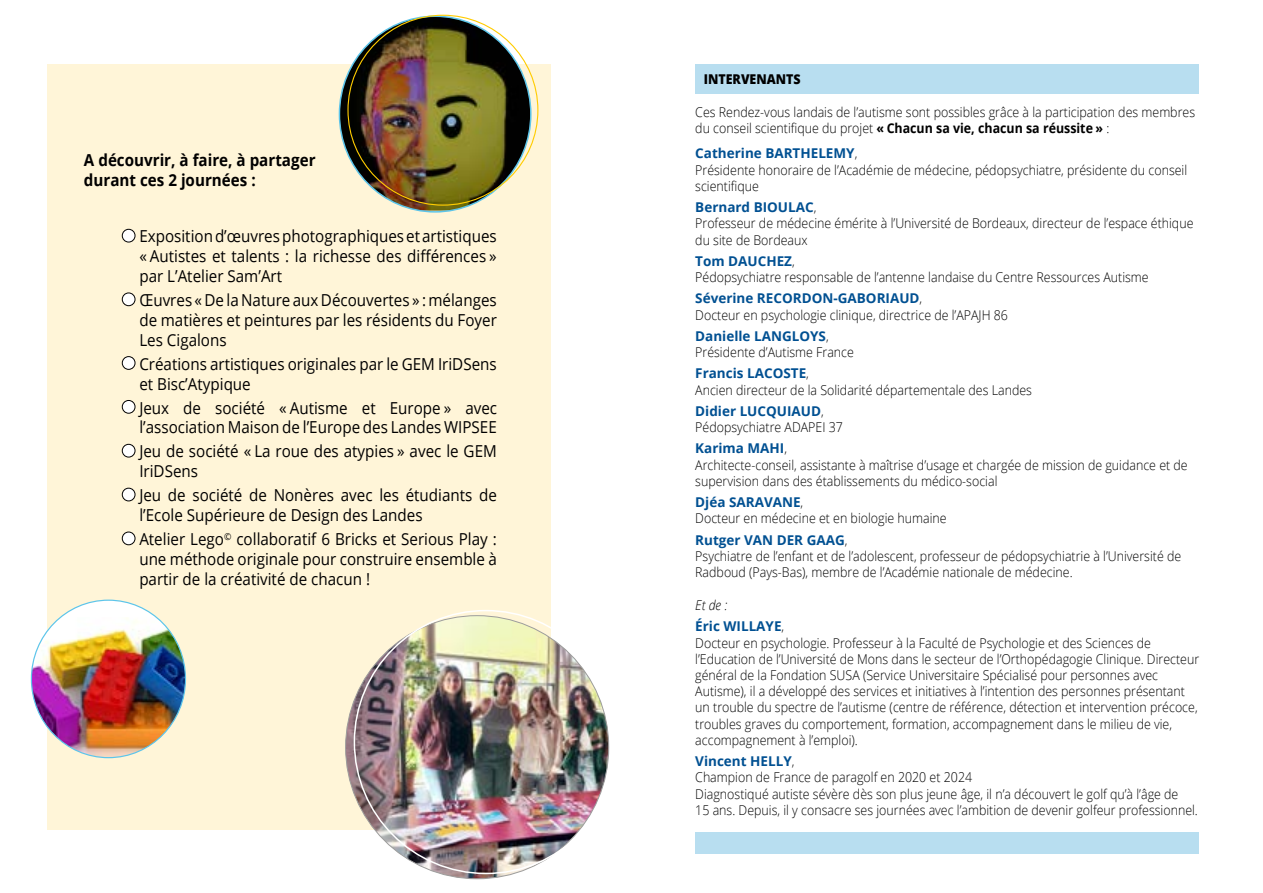
<style>
.page{position:relative;width:1263px;height:893px;background:#fff}
.page>*{position:absolute;margin:0;border:0;box-sizing:border-box;transform-origin:0 0}
.t1{font:16.5px/19.8px "Open Sans";color:#000;scale:.92 1}
.t2{font:700 16.5px/19.8px "Open Sans";color:#000;scale:.92 1}
.t3{font:300 13.5px/16.2px "Open Sans";color:#000;scale:.92 1}
.t4{font:700 13.5px/21.3px "Open Sans";color:#005092}
.t5{font:800 13.5px "Open Sans";color:#000;scale:.92 1}
.s1{font-weight:700}
.s2{font-weight:700;color:#005092}
.s3{font-weight:300;font-style:italic;color:#000}
.s4{font-weight:300;color:#000}
</style>
<div class="page">
<div style="left:47px;top:64px;width:504px;height:765px;background:#fff5d8"></div>
<div style="left:122px;top:229px;width:13px;height:13px;background:#fff;border-radius:50%"></div>
<div style="left:122px;top:229px;width:13px;height:13px;border:1px solid #000;border-radius:50%"></div>
<div style="left:122px;top:293px;width:13px;height:13px;background:#fff;border-radius:50%"></div>
<div style="left:122px;top:293px;width:13px;height:13px;border:1px solid #000;border-radius:50%"></div>
<div style="left:122px;top:357px;width:13px;height:12px;background:#fff;border-radius:50%"></div>
<div style="left:122px;top:356px;width:13px;height:14px;border:1px solid #000;border-radius:50%"></div>
<div style="left:122px;top:400px;width:13px;height:13px;background:#fff;border-radius:50%"></div>
<div style="left:122px;top:400px;width:13px;height:14px;border:1px solid #000;border-radius:50%"></div>
<div style="left:122px;top:444px;width:13px;height:13px;background:#fff;border-radius:50%"></div>
<div style="left:122px;top:444px;width:13px;height:13px;border:1px solid #000;border-radius:50%"></div>
<div style="left:122px;top:488px;width:13px;height:13px;background:#fff;border-radius:50%"></div>
<div style="left:122px;top:488px;width:13px;height:13px;border:1px solid #000;border-radius:50%"></div>
<div style="left:122px;top:532px;width:13px;height:13px;background:#fff;border-radius:50%"></div>
<div style="left:122px;top:532px;width:13px;height:13px;border:1px solid #000;border-radius:50%"></div>
<div style="left:695px;top:64px;width:504px;height:30px;background:#b8def0"></div>
<div style="left:695px;top:833px;width:504px;height:21px;background:#b8def0"></div>
<div style="left:31px;top:600px;width:154px;height:158px;background:#fff;border-radius:50%"></div>
<img style="left:31px;top:617px;width:154px;height:141px">
<img style="left:339px;top:16px;width:192px;height:195px">
<img style="left:346px;top:616px;width:263px;height:263px;border-radius:132px">
<p class="t2" style="left:84px;top:149px;width:253px">A découvrir, à faire, à partager durant ces 2 journées :</p>
<p class="t1" style="left:139px;top:226px;width:390px;text-align:justify">Exposition d’œuvres photographiques et artistiques « Autistes et talents : la richesse des différences » par L’Atelier Sam’Art</p>
<p class="t1" style="left:139px;top:290px;width:390px;text-align:justify">Œuvres « De la Nature aux Découvertes » : mélanges de matières et peintures par les résidents du Foyer Les Cigalons</p>
<p class="t1" style="left:139px;top:353px;width:390px">Créations artistiques originales par le GEM IriDSens et Bisc’Atypique</p>
<p class="t1" style="left:139px;top:397px;width:390px">Jeux de société « Autisme et Europe » avec l’association Maison de l’Europe des Landes WIPSEE</p>
<p class="t1" style="left:139px;top:441px;width:390px">Jeu de société « La roue des atypies » avec le GEM<br>IriDSens</p>
<p class="t1" style="left:139px;top:485px;width:390px">Jeu de société de Nonères avec les étudiants de l’Ecole Supérieure de Design des Landes</p>
<p class="t1" style="left:139px;top:529px;width:390px;text-align:justify">Atelier Lego<sup>©</sup> collaboratif 6 Bricks et Serious Play : une méthode originale pour construire ensemble à partir de la créativité de chacun !</p>
<p class="t5" style="left:704px;top:69px;width:107px">INTERVENANTS</p>
<p class="t3" style="left:695px;top:103px;width:545px">Ces Rendez-vous landais de l’autisme sont possibles grâce à la participation des membres du conseil scientifique du projet <span class="s1">« Chacun sa vie, chacun sa réussite »</span> :</p>
<p class="t3" style="left:695px;top:145px;width:536px"><span class="s2">Catherine BARTHELEMY</span>,<br>Présidente honoraire de l’Académie de médecine, pédopsychiatre, présidente du conseil scientifique</p>
<p class="t3" style="left:695px;top:199px;width:543px"><span class="s2">Bernard BIOULAC</span>,<br>Professeur de médecine émérite à l’Université de Bordeaux, directeur de l’espace éthique du site de Bordeaux</p>
<p class="t3" style="left:695px;top:252px;width:494px"><span class="s2">Tom DAUCHEZ</span>,<br>Pédopsychiatre responsable de l’antenne landaise du Centre Ressources Autisme</p>
<p class="t3" style="left:695px;top:290px;width:341px"><span class="s2">Séverine RECORDON-GABORIAUD</span>,<br>Docteur en psychologie clinique, directrice de l’APAJH 86</p>
<p class="t3" style="left:695px;top:327px;width:174px"><span class="s2">Danielle LANGLOYS</span>,<br>Présidente d’Autisme France</p>
<p class="t3" style="left:695px;top:365px;width:367px"><span class="s2">Francis LACOSTE</span>,<br>Ancien directeur de la Solidarité départementale des Landes</p>
<p class="t3" style="left:695px;top:402px;width:162px"><span class="s2">Didier LUCQUIAUD</span>,<br>Pédopsychiatre ADAPEI 37</p>
<p class="t3" style="left:695px;top:440px;width:537px"><span class="s2">Karima MAHI</span>,<br>Architecte-conseil, assistante à maîtrise d’usage et chargée de mission de guidance et de supervision dans des établissements du médico-social</p>
<p class="t3" style="left:695px;top:494px;width:275px"><span class="s2">Djéa SARAVANE</span>,<br>Docteur en médecine et en biologie humaine</p>
<p class="t3" style="left:695px;top:531px;width:530px"><span class="s2">Rutger VAN DER GAAG</span>,<br>Psychiatre de l’enfant et de l’adolescent, professeur de pédopsychiatrie à l’Université de<br>Radboud (Pays-Bas), membre de l’Académie nationale de médecine.</p>
<p class="t4" style="left:695px;top:594px;width:91px"><span class="s3">Et de :<br></span>Éric WILLAYE<span class="s4">,</span></p>
<p class="t3" style="left:695px;top:634px;width:549px">Docteur en psychologie. Professeur à la Faculté de Psychologie et des Sciences de l’Education de l’Université de Mons dans le secteur de l’Orthopédagogie Clinique. Directeur général de la Fondation SUSA (Service Universitaire Spécialisé pour personnes avec Autisme), il a développé des services et initiatives à l’intention des personnes présentant un trouble du spectre de l’autisme (centre de référence, détection et intervention précoce, troubles graves du comportement, formation, accompagnement dans le milieu de vie, accompagnement à l’emploi).</p>
<p class="t3" style="left:695px;top:753px;width:548px"><span class="s2">Vincent HELLY</span>,<br>Champion de France de paragolf en 2020 et 2024<br>Diagnostiqué autiste sévère dès son plus jeune âge, il n’a découvert le golf qu’à l’âge de<br>15 ans. Depuis, il y consacre ses journées avec l’ambition de devenir golfeur professionnel.</p>
</div>
